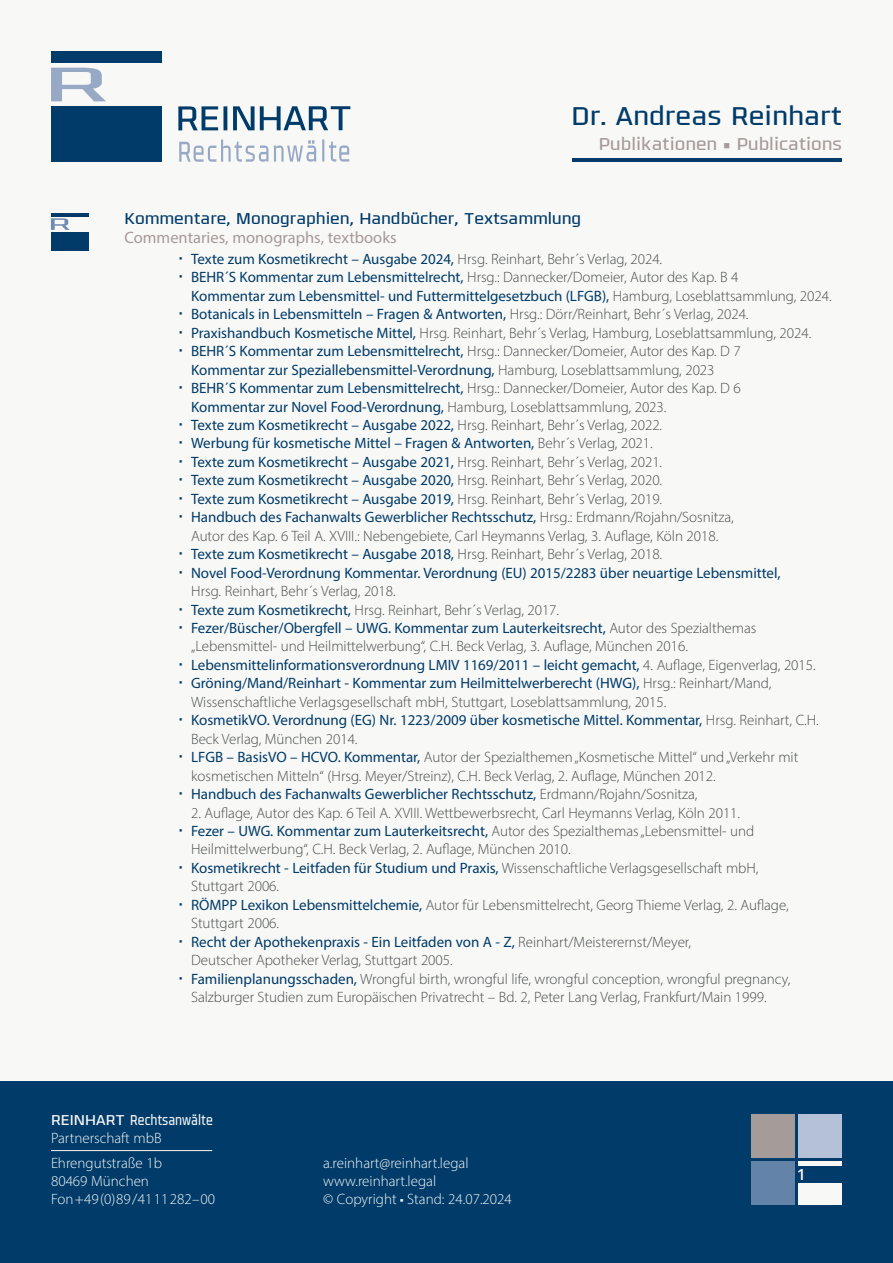
<style>
.page{position:relative;width:893px;height:1263px;background:#f8f8f7}
.page>*{position:absolute;margin:0;border:0;box-sizing:border-box;transform-origin:0 0}
.t1{font:300 27px "Olney";color:#003b69}
.t2{font:300 18px "Olney";color:#a59b98}
.Überschrift-1{font:300 16.5px "Olney";color:#003b69}
.Überschrift-2{font:16.5px "Myriad Pro";color:#a59b98}
.t3{font:300 16.5px "Olney";color:#f8f8f7}
.t4{font:300 15px/18.5px "Myriad Pro";letter-spacing:-.005em;color:#4a4c4d}
.t5{font:15px/18.5px "Myriad Pro";letter-spacing:-.005em;color:#003b69}
.t6{font:300 15px/18px "Myriad Pro";color:#f8f8f7}
.t7{font:300 15px "Olney";color:#f8f8f7}
.s1{font-weight:300;color:#4a4c4d}
.s2{font-weight:400;color:#003b69}
</style>
<div class="page">
<div style="left:0;top:1081px;width:893px;height:182px;background:#003b69"></div>
<div style="left:51px;top:51px;width:111px;height:12px;background:#003b69"></div>
<div style="left:51px;top:106px;width:111px;height:56px;background:#003b69"></div>
<svg style="left:178px;top:106px;width:40px;height:24px"></svg>
<svg style="left:223px;top:106px;width:4px;height:24px"></svg>
<svg style="left:233px;top:106px;width:117px;height:24px"></svg>
<svg style="left:179px;top:140px;width:89px;height:22px"></svg>
<svg style="left:274px;top:140px;width:42px;height:22px"></svg>
<hr style="left:322px;top:139px;width:2px;height:23px;background:#97a9c5">
<svg style="left:329px;top:142px;width:20px;height:20px"></svg>
<svg style="left:51px;top:68px;width:55px;height:33px"></svg>
<div style="left:799px;top:1183px;width:43px;height:22px;background:#f8f8f7"></div>
<div style="left:751px;top:1114px;width:43px;height:43px;background:#a59b98"></div>
<div style="left:799px;top:1114px;width:43px;height:43px;background:#b4c1d6"></div>
<div style="left:751px;top:1162px;width:43px;height:43px;background:#6483a8"></div>
<hr style="left:573px;top:158px;width:269px;height:4px;background:#003b69">
<hr style="left:799px;top:1162px;width:43px;height:4px;background:#f8f8f7">
<hr style="left:51px;top:1150px;width:161px;height:1px;background:#f8f8f7">
<hr style="left:51px;top:213px;width:38px;height:4px;background:#003b69">
<div style="left:51px;top:232px;width:38px;height:18px;background:#003b69"></div>
<svg style="left:51px;top:218px;width:19px;height:12px"></svg>
<h1 class="t1" style="left:572px;top:98px;width:272px">Dr. Andreas Reinhart</h1>
<p class="t2" style="left:599px;top:132px;width:245px">Publikationen ■ Publications</p>
<p class="Überschrift-1" style="left:124px;top:208px;width:458px">Kommentare, Monographien, Handbücher, Textsammlung</p>
<p class="Überschrift-2" style="left:124px;top:227px;width:274px">Commentaries, monographs, textbooks</p>
<p class="t5" style="left:191px;top:249px;width:473px">Texte zum Kosmetikrecht – Ausgabe 2024, <span class="s1">Hrsg. Reinhart, Behr´s Verlag, 2024.</span></p>
<p class="t5" style="left:191px;top:268px;width:642px">BEHR´S Kommentar zum Lebensmittelrecht, <span class="s1">Hrsg.: Dannecker/Domeier, Autor des Kap. B 4<br></span>Kommentar zum Lebensmittel- und Futtermittelgesetzbuch (LFGB), <span class="s1">Hamburg, Loseblattsammlung, 2024.</span></p>
<p class="t5" style="left:191px;top:305px;width:559px">Botanicals in Lebensmitteln – Fragen &amp; Antworten, <span class="s1">Hrsg.: Dörr/Reinhart, Behr´s Verlag, 2024.</span></p>
<p class="t4" style="left:191px;top:323px;width:622px"><span class="s2">Praxishandbuch Kosmetische Mittel,</span> Hrsg. Reinhart, Behr´s Verlag, Hamburg, Loseblattsammlung, 2024.</p>
<p class="t5" style="left:191px;top:342px;width:551px">BEHR´S Kommentar zum Lebensmittelrecht, <span class="s1">Hrsg.: Dannecker/Domeier, Autor des Kap. D 7<br></span>Kommentar zur Speziallebensmittel-Verordnung, <span class="s1">Hamburg, Loseblattsammlung, 2023</span></p>
<p class="t5" style="left:191px;top:379px;width:551px">BEHR´S Kommentar zum Lebensmittelrecht, <span class="s1">Hrsg.: Dannecker/Domeier, Autor des Kap. D 6<br></span>Kommentar zur Novel Food-Verordnung, <span class="s1">Hamburg, Loseblattsammlung, 2023.</span></p>
<p class="t5" style="left:191px;top:415px;width:473px">Texte zum Kosmetikrecht – Ausgabe 2022, <span class="s1">Hrsg. Reinhart, Behr´s Verlag, 2022.</span></p>
<p class="t5" style="left:191px;top:434px;width:463px">Werbung für kosmetische Mittel – Fragen &amp; Antworten, <span class="s1">Behr´s Verlag, 2021.</span></p>
<p class="t5" style="left:191px;top:452px;width:473px">Texte zum Kosmetikrecht – Ausgabe 2021, <span class="s1">Hrsg. Reinhart, Behr´s Verlag, 2021.</span></p>
<p class="t5" style="left:191px;top:471px;width:473px">Texte zum Kosmetikrecht – Ausgabe 2020, <span class="s1">Hrsg. Reinhart, Behr´s Verlag, 2020.</span></p>
<p class="t5" style="left:191px;top:489px;width:473px">Texte zum Kosmetikrecht – Ausgabe 2019, <span class="s1">Hrsg. Reinhart, Behr´s Verlag, 2019.</span></p>
<p class="t4" style="left:191px;top:508px;width:544px"><span class="s2">Handbuch des Fachanwalts Gewerblicher Rechtsschutz,</span> Hrsg.: Erdmann/Rojahn/Sosnitza,<br>Autor des Kap. 6 Teil A. XVIII.: Nebengebiete, Carl Heymanns Verlag, 3. Auflage, Köln 2018.</p>
<p class="t5" style="left:191px;top:545px;width:473px">Texte zum Kosmetikrecht – Ausgabe 2018, <span class="s1">Hrsg. Reinhart, Behr´s Verlag, 2018.</span></p>
<p class="t5" style="left:191px;top:563px;width:591px">Novel Food-Verordnung Kommentar. Verordnung (EU) 2015/2283 über neuartige Lebensmittel,<br><span class="s1">Hrsg. Reinhart, Behr´s Verlag, 2018.</span></p>
<p class="t4" style="left:191px;top:600px;width:370px"><span class="s2">Texte zum Kosmetikrecht,</span> Hrsg. Reinhart, Behr´s Verlag, 2017.</p>
<p class="t4" style="left:191px;top:619px;width:567px"><span class="s2">Fezer/Büscher/Obergfell – UWG. Kommentar zum Lauterkeitsrecht,</span> Autor des Spezialthemas „Lebensmittel- und Heilmittelwerbung“, C.H. Beck Verlag, 3. Auflage, München 2016.</p>
<p class="t5" style="left:191px;top:655px;width:626px">Lebensmittelinformationsverordnung LMIV 1169/2011 – leicht gemacht, <span class="s1">4. Auflage, Eigenverlag, 2015.</span></p>
<p class="t4" style="left:191px;top:674px;width:582px"><span class="s2">Gröning/Mand/Reinhart - Kommentar zum Heilmittelwerberecht (HWG),</span> Hrsg.: Reinhart/Mand,<br>Wissenschaftliche Verlagsgesellschaft mbH, Stuttgart, Loseblattsammlung, 2015.</p>
<p class="t5" style="left:191px;top:711px;width:629px">KosmetikVO. Verordnung (EG) Nr. 1223/2009 über kosmetische Mittel. Kommentar, <span class="s1">Hrsg. Reinhart, C.H.<br>Beck Verlag, München 2014.</span></p>
<p class="t4" style="left:191px;top:748px;width:609px"><span class="s2">LFGB – BasisVO – HCVO. Kommentar,</span> Autor der Spezialthemen „Kosmetische Mittel“ und „Verkehr mit kosmetischen Mitteln“ (Hrsg. Meyer/Streinz), C.H. Beck Verlag, 2. Auflage, München 2012.</p>
<p class="t5" style="left:191px;top:784px;width:508px">Handbuch des Fachanwalts Gewerblicher Rechtsschutz, <span class="s1">Erdmann/Rojahn/Sosnitza,</span></p>
<p class="t4" style="left:191px;top:803px;width:550px">2. Auflage, Autor des Kap. 6 Teil A. XVIII. Wettbewerbsrecht, Carl Heymanns Verlag, Köln 2011.</p>
<p class="t4" style="left:191px;top:822px;width:565px"><span class="s2">Fezer – UWG. Kommentar zum Lauterkeitsrecht,</span> Autor des Spezialthemas „Lebensmittel- und<br>Heilmittelwerbung“, C.H. Beck Verlag, 2. Auflage, München 2010.</p>
<p class="t4" style="left:191px;top:858px;width:569px"><span class="s2">Kosmetikrecht - Leitfaden für Studium und Praxis,</span> Wissenschaftliche Verlagsgesellschaft mbH,<br>Stuttgart 2006.</p>
<p class="t4" style="left:191px;top:895px;width:599px"><span class="s2">RÖMPP Lexikon Lebensmittelchemie,</span> Autor für Lebensmittelrecht, Georg Thieme Verlag, 2. Auflage,<br>Stuttgart 2006.</p>
<p class="t4" style="left:191px;top:932px;width:502px"><span class="s2">Recht der Apothekenpraxis - Ein Leitfaden von A - Z,</span> Reinhart/Meisterernst/Meyer,<br>Deutscher Apotheker Verlag, Stuttgart 2005.</p>
<p class="t4" style="left:191px;top:969px;width:601px"><span class="s2">Familienplanungsschaden,</span> Wrongful birth, wrongful life, wrongful conception, wrongful pregnancy,<br>Salzburger Studien zum Europäischen Privatrecht – Bd. 2, Peter Lang Verlag, Frankfurt/Main 1999.</p>
<p class="t7" style="left:51px;top:1110px;width:163px">REINHART Rechtsanwälte</p>
<p class="t6" style="left:51px;top:1126px;width:113px;line-height:24.8px">Partnerschaft mbB<br>Ehrengutstraße 1b</p>
<p class="t6" style="left:51px;top:1172px;width:166px">80469 München<br>Fon +49 (0)89 /41 11 282–00</p>
<p class="t6" style="left:323px;top:1154px;width:190px">a.reinhart@reinhart.legal www.reinhart.legal<br>© Copyright ■ Stand: 24.07.2024</p>
<p class="t3" style="left:797px;top:1164px;width:8px">1</p>
</div>
